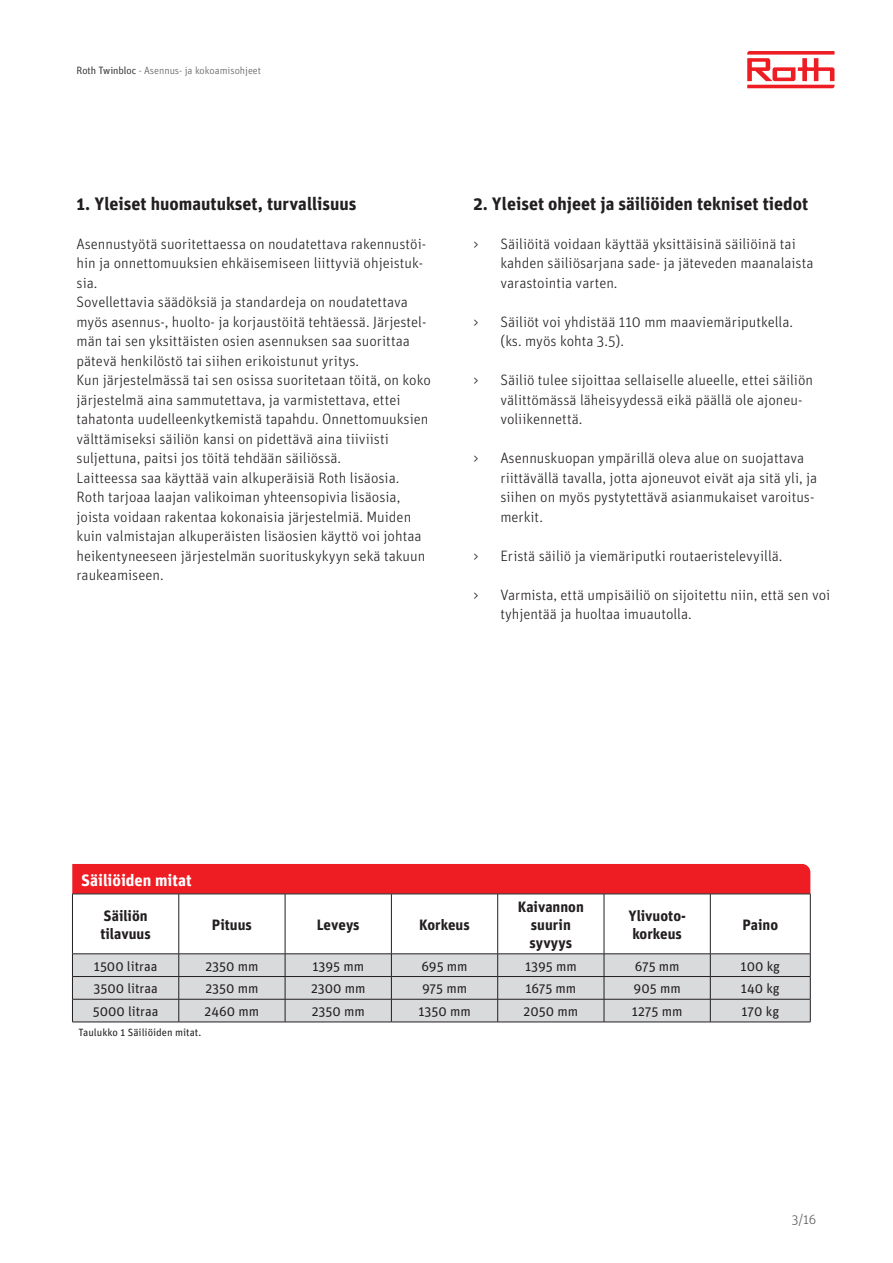
<style>
.page{position:relative;width:893px;height:1263px;background:#fff}
.page>*{position:absolute;margin:0;border:0;box-sizing:border-box;transform-origin:0 0}
.t1{font:700 18px "Unit OT";color:#231f20}
.t2{font:700 16.5px "Unit OT";color:#fff}
.t3{font:300 15px/19.5px "Unit OT";color:#231f20}
.Produktsidor_m_tab{font:700 15px/18px "Unit OT";color:#231f20;text-align:center}
.Produktsidor_m_tab-2{font:13.5px "Unit OT";color:#231f20}
.t4{font:300 13.5px "Unit OT";color:#57585a}
.t5{font:300 10.5px "Unit OT";color:#57585a}
.Produktsidor_m_tab-3{font:10.5px "Unit OT";color:#231f20}
</style>
<div class="page">
<svg style="left:747px;top:51px;width:87px;height:37px"></svg>
<svg style="left:72px;top:864px;width:739px;height:158px"></svg>
<hr style="left:72px;top:1022px;width:107px;height:1px;background:#231f20">
<hr style="left:179px;top:1022px;width:106px;height:1px;background:#231f20">
<hr style="left:285px;top:1022px;width:106px;height:1px;background:#231f20">
<hr style="left:391px;top:1022px;width:107px;height:1px;background:#231f20">
<hr style="left:498px;top:1022px;width:106px;height:1px;background:#231f20">
<hr style="left:604px;top:1022px;width:106px;height:1px;background:#231f20">
<hr style="left:710px;top:1022px;width:100px;height:1px;background:#231f20">
<p class="t5" style="left:77px;top:64px;width:186px">Roth Twinbloc - Asennus- ja kokoamisohjeet</p>
<p class="t1" style="left:77px;top:192px;width:282px">1. Yleiset huomautukset, turvallisuus</p>
<p class="t3" style="left:77px;top:234px;width:351px">Asennustyötä suoritettaessa on noudatettava rakennustöi&shy;hin ja onnettomuuksien ehkäisemiseen liittyviä ohjeistuk&shy;sia.</p>
<p class="t3" style="left:77px;top:292px;width:351px">Sovellettavia säädöksiä ja standardeja on noudatettava myös asennus-, huolto- ja korjaustöitä tehtäessä. Järjestel&shy;män tai sen yksittäisten osien asennuksen saa suorittaa pätevä henkilöstö tai siihen erikoistunut yritys.</p>
<p class="t3" style="left:77px;top:370px;width:356px">Kun järjestelmässä tai sen osissa suoritetaan töitä, on koko järjestelmä aina sammutettava, ja varmistettava, ettei tahatonta uudelleenkytkemistä tapahdu. Onnettomuuksien välttämiseksi säiliön kansi on pidettävä aina tiiviisti suljettuna, paitsi jos töitä tehdään säiliössä.<br>Laitteessa saa käyttää vain alkuperäisiä Roth lisäosia.<br>Roth tarjoaa laajan valikoiman yhteensopivia lisäosia, joista voidaan rakentaa kokonaisia järjestelmiä. Muiden kuin valmistajan alkuperäisten lisäosien käyttö voi johtaa heikentyneeseen järjestelmän suorituskykyyn sekä takuun raukeamiseen.</p>
<p class="t1" style="left:473px;top:192px;width:336px">2. Yleiset ohjeet ja säiliöiden tekniset tiedot</p>
<p class="t3" style="left:500px;top:234px;width:315px;text-indent:-27px">&gt; Säiliöitä voidaan käyttää yksittäisinä säiliöinä tai kahden säiliösarjana sade- ja jäteveden maanalaista varastointia varten.</p>
<p class="t3" style="left:500px;top:312px;width:294px;text-indent:-27px">&gt; Säiliöt voi yhdistää 110 mm maaviemäriputkella. (ks. myös kohta 3.5).</p>
<p class="t3" style="left:500px;top:370px;width:314px;text-indent:-27px">&gt; Säiliö tulee sijoittaa sellaiselle alueelle, ettei säiliön välittömässä läheisyydessä eikä päällä ole ajoneu&shy;voliikennettä.</p>
<p class="t3" style="left:500px;top:448px;width:318px;text-indent:-27px">&gt; Asennuskuopan ympärillä oleva alue on suojattava riittävällä tavalla, jotta ajoneuvot eivät aja sitä yli, ja siihen on myös pystytettävä asianmukaiset varoitus&shy;merkit.</p>
<p class="t3" style="left:473px;top:546px;width:311px">&gt; Eristä säiliö ja viemäriputki routaeristelevyillä.</p>
<p class="t3" style="left:500px;top:585px;width:331px;text-indent:-27px">&gt; Varmista, että umpisäiliö on sijoitettu niin, että sen voi tyhjentää ja huoltaa imuautolla.</p>
<p class="t2" style="left:81px;top:869px;width:112px">Säiliöiden mitat</p>
<p class="Produktsidor_m_tab" style="left:104px;top:906px;width:45px">Säiliön</p>
<p class="Produktsidor_m_tab" style="left:100px;top:924px;width:52px">tilavuus</p>
<p class="Produktsidor_m_tab" style="left:212px;top:915px;width:41px">Pituus</p>
<p class="Produktsidor_m_tab" style="left:317px;top:915px;width:44px">Leveys</p>
<p class="Produktsidor_m_tab" style="left:419px;top:915px;width:52px">Korkeus</p>
<p class="Produktsidor_m_tab" style="left:518px;top:897px;width:67px">Kaivannon suurin</p>
<p class="Produktsidor_m_tab" style="left:529px;top:933px;width:44px">syvyys</p>
<p class="Produktsidor_m_tab" style="left:628px;top:906px;width:59px">Ylivuoto-</p>
<p class="Produktsidor_m_tab" style="left:632px;top:924px;width:51px">korkeus</p>
<p class="Produktsidor_m_tab" style="left:742px;top:915px;width:37px">Paino</p>
<p class="Produktsidor_m_tab-2" style="left:94px;top:957px;width:65px">1500 litraa</p>
<p class="Produktsidor_m_tab-2" style="left:205px;top:957px;width:55px">2350 mm</p>
<p class="Produktsidor_m_tab-2" style="left:312px;top:957px;width:53px">1395 mm</p>
<p class="Produktsidor_m_tab-2" style="left:421px;top:957px;width:48px">695 mm</p>
<p class="Produktsidor_m_tab-2" style="left:525px;top:957px;width:53px">1395 mm</p>
<p class="Produktsidor_m_tab-2" style="left:635px;top:957px;width:46px">675 mm</p>
<p class="Produktsidor_m_tab-2" style="left:740px;top:957px;width:41px">100 kg</p>
<p class="Produktsidor_m_tab-2" style="left:93px;top:980px;width:66px">3500 litraa</p>
<p class="Produktsidor_m_tab-2" style="left:205px;top:980px;width:55px">2350 mm</p>
<p class="Produktsidor_m_tab-2" style="left:311px;top:980px;width:56px">2300 mm</p>
<p class="Produktsidor_m_tab-2" style="left:422px;top:980px;width:47px">975 mm</p>
<p class="Produktsidor_m_tab-2" style="left:525px;top:980px;width:52px">1675 mm</p>
<p class="Produktsidor_m_tab-2" style="left:634px;top:980px;width:49px">905 mm</p>
<p class="Produktsidor_m_tab-2" style="left:741px;top:980px;width:40px">140 kg</p>
<p class="Produktsidor_m_tab-2" style="left:93px;top:1003px;width:67px">5000 litraa</p>
<p class="Produktsidor_m_tab-2" style="left:205px;top:1003px;width:56px">2460 mm</p>
<p class="Produktsidor_m_tab-2" style="left:312px;top:1003px;width:55px">2350 mm</p>
<p class="Produktsidor_m_tab-2" style="left:418px;top:1003px;width:54px">1350 mm</p>
<p class="Produktsidor_m_tab-2" style="left:524px;top:1003px;width:56px">2050 mm</p>
<p class="Produktsidor_m_tab-2" style="left:632px;top:1003px;width:52px">1275 mm</p>
<p class="Produktsidor_m_tab-2" style="left:741px;top:1003px;width:39px">170 kg</p>
<p class="Produktsidor_m_tab-3" style="left:78px;top:1026px;width:125px">Taulukko 1 Säiliöiden mitat.</p>
<p class="t4" style="left:792px;top:1211px;width:26px">3/16</p>
</div>
